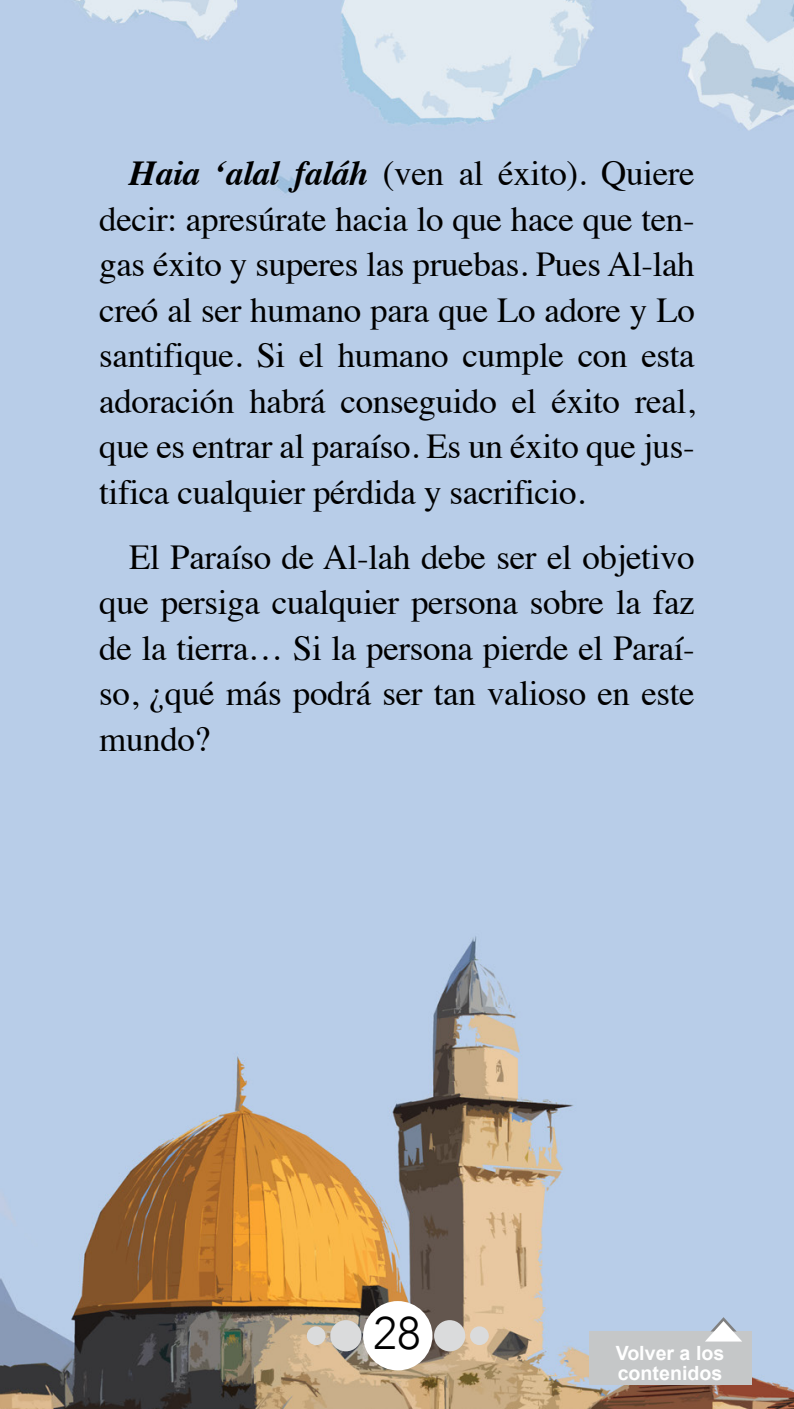
<style>
.page{position:relative;width:794px;height:1409px;background:#fff}
.page>*{position:absolute;margin:0;border:0;box-sizing:border-box;transform-origin:0 0}
.t1{font:300 45.5px "Avenir";color:#000}
.t2{font:35px/45.5px "Times";letter-spacing:-.01em;color:#000;text-align:justify}
.t3{font:700 19.6px "Arial";color:#fff}
.s1{font-weight:700;font-style:italic}
</style>
<div class="page">
<img style="left:1px;top:0;width:793px;height:1409px">
<div style="left:363px;top:1301px;width:69px;height:69px;background:#fff;border-radius:50%"></div>
<div style="left:434px;top:1320px;width:31px;height:31px;background:#dadbdc;border-radius:50%"></div>
<div style="left:330px;top:1320px;width:31px;height:31px;background:#dadbdc;border-radius:50%"></div>
<div style="left:470px;top:1326px;width:19px;height:19px;background:#dadbdc;border-radius:50%"></div>
<div style="left:307px;top:1326px;width:18px;height:19px;background:#dadbdc;border-radius:50%"></div>
<div style="left:588px;top:1331px;width:163px;height:54px;background:#c5c7c8"></div>
<svg style="left:705px;top:1317px;width:37px;height:24px"></svg>
<p class="t2" style="left:129px;top:147px;width:567px"><span class="s1">Haia ‘alal faláh</span> (ven al éxito .) Quiere</p>
<p class="t2" style="left:99px;top:193px;width:597px">decir: apresúrate hacia lo que hace que ten-</p>
<p class="t2" style="left:99px;top:238px;width:597px">gas éxito y superes las pruebas. Pues Al-lah</p>
<p class="t2" style="left:99px;top:284px;width:597px">creó al ser humano para que Lo adore y Lo santifique. Si el humano cumple con esta adoración habrá conseguido el éxito real,</p>
<p class="t2" style="left:99px;top:420px;width:597px">que es entrar al paraíso. Es un éxito que jus-</p>
<p class="t2" style="left:99px;top:466px;width:487px">tifica cualquier pérdida y sacrificio.</p>
<p class="t2" style="left:99px;top:531px;width:597px;text-align:right">El Paraíso de Al-lah debe ser el objetivo que persiga cualquier persona sobre la faz</p>
<p class="t2" style="left:99px;top:622px;width:597px">de la tierra… Si la persona pierde el Paraí-</p>
<p class="t2" style="left:99px;top:668px;width:597px">so ¿, qué más podrá ser tan valioso en este</p>
<p class="t2" style="left:99px;top:713px;width:113px">mundo?</p>
<h1 class="t1" style="left:373px;top:1307px;width:49px">28</h1>
<p class="t3" style="left:615px;top:1340px;width:110px">Volver a los</p>
<p class="t3" style="left:618px;top:1360px;width:106px">contenidos</p>
</div>
